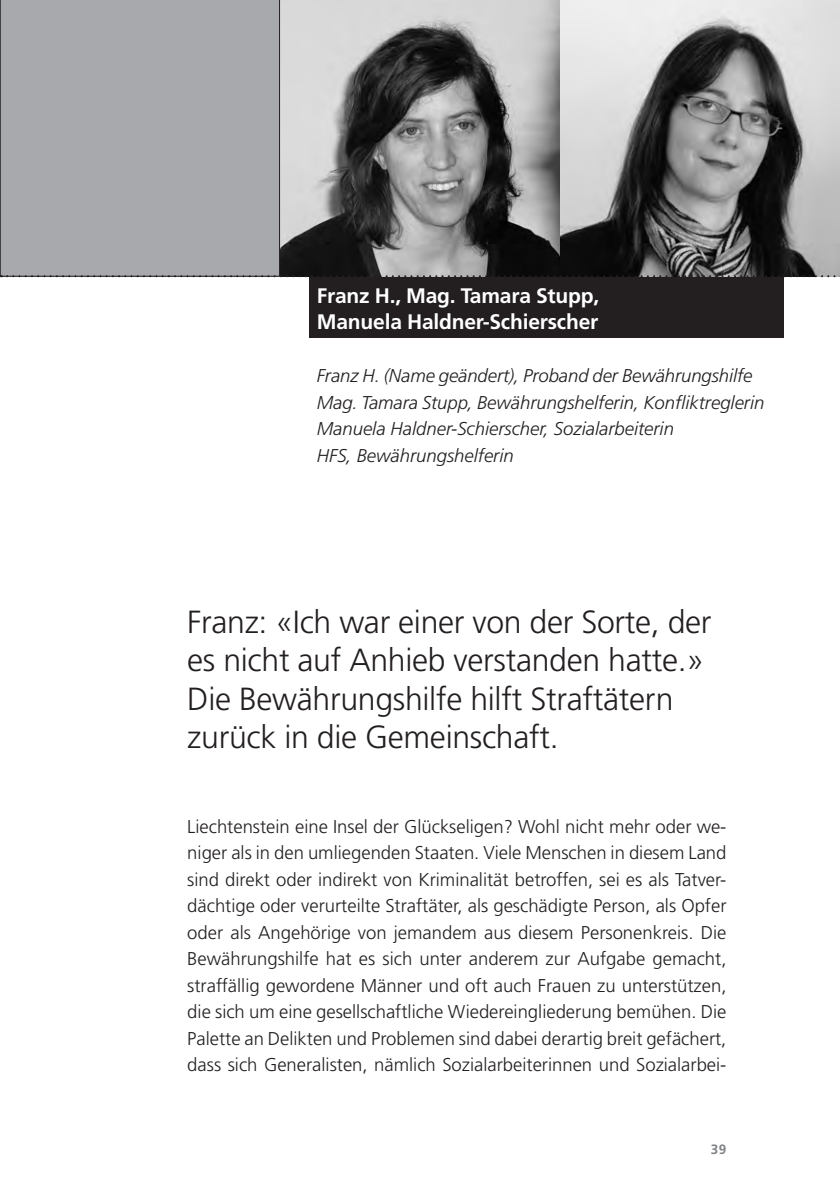
<style>
.page{position:relative;width:840px;height:1191px;background:#fff}
.page>*{position:absolute;margin:0;border:0;box-sizing:border-box;transform-origin:0 0}
.t1{font:300 32px/38.4px "Frutiger";letter-spacing:-.01em;color:#231f20}
.t2{font:700 21px/26.6px "Frutiger";letter-spacing:-.01em;color:#fff}
.t3{font:300 18.4px/26.4px "Frutiger";color:#231f20;text-align:justify}
.t4{font:italic 300 18.4px/26.4px "Frutiger";color:#231f20}
.t5{font:700 13.6px "Frutiger";color:#808285}
</style>
<div class="page">
<div style="left:309px;top:276px;width:473px;height:61px;background:#231f20"></div>
<img style="left:279px;top:0;width:560px;height:275px">
<div style="left:0;top:0;width:279px;height:276px;background:#a8a9ad"></div>
<svg style="left:1px;top:275px;width:839px;height:2px;background:#494748"></svg>
<p class="t2" style="left:316px;top:282px;width:284px">Franz H., Mag. Tamara Stupp,<br>Manuela Haldner-Schierscher</p>
<p class="t4" style="left:316px;top:363px;width:449px">Franz H. (Name geändert), Proband der Bewährungshilfe Mag. Tamara Stupp, Bewährungshelferin, Konfliktreglerin Manuela Haldner-Schierscher, Sozialarbeiterin<br>HFS, Bewährungshelferin</p>
<h1 class="t1" style="left:187px;top:602px;width:525px">Franz: «Ich war einer von der Sorte, der es nicht auf Anhieb verstanden hatte.» Die Bewährungshilfe hilft Straftätern zurück in die Gemeinschaft.</h1>
<p class="t3" style="left:187px;top:813px;width:540px">Liechtenstein eine Insel der Glückseligen? Wohl nicht mehr oder we&shy;niger als in den umliegenden Staaten. Viele Menschen in diesem Land sind direkt oder indirekt von Kriminalität betroffen, sei es als Tatver&shy;dächtige oder verurteilte Straftäter, als geschädigte Person, als Opfer oder als Angehörige von jemandem aus diesem Personenkreis. Die Bewährungshilfe hat es sich unter anderem zur Aufgabe gemacht, straffällig gewordene Männer und oft auch Frauen zu unterstützen, die sich um eine gesellschaftliche Wiedereingliederung bemühen. Die Palette an Delikten und Problemen sind dabei derartig breit gefächert, dass sich Generalisten, nämlich Sozialarbeiterinnen und Sozialarbei-</p>
<p class="t5" style="left:710px;top:1141px;width:17px">39</p>
</div>
